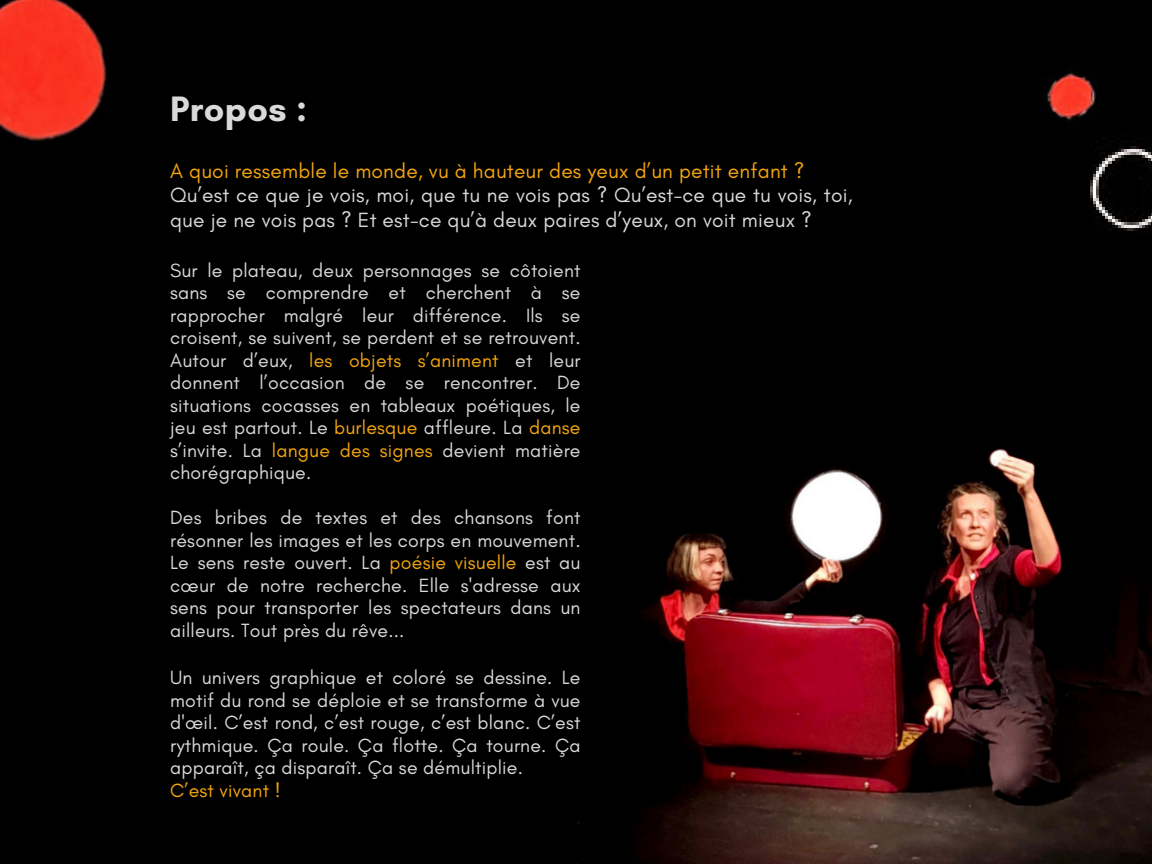
<style>
.page{position:relative;width:1152px;height:864px;background:#000}
.page>*{position:absolute;margin:0;border:0;box-sizing:border-box;transform-origin:0 0}
.t1{font:700 36px "Glacial Indifference";letter-spacing:.01em;color:#d9d9d9}
.t2{font:21px/24.8px "Glacial Indifference";letter-spacing:.01em;color:#d9d9d9}
.t3{font:21px "Glacial Indifference";letter-spacing:.01em;color:#f4a50f}
.t4{font:19.5px/22.5px "Glacial Indifference";letter-spacing:.01em;color:#d9d9d9;text-align:justify}
.t5{font:19.5px "Glacial Indifference";letter-spacing:.01em;color:#f4a50f}
.s1{color:#f4a50f}
</style>
<div class="page">
<img style="left:0;top:0;width:107px;height:141px">
<img style="left:1090px;top:146px;width:62px;height:85px">
<img style="left:1047px;top:72px;width:49px;height:49px">
<img style="left:576px;top:448px;width:576px;height:416px">
<p class="t1" style="left:170px;top:87px;width:139px">Propos :</p>
<p class="t3" style="left:170px;top:158px;width:636px">A quoi ressemble le monde, vu à hauteur des yeux d’un petit enfant ?</p>
<p class="t2" style="left:170px;top:183px;width:684px">Qu’est ce que je vois, moi, que tu ne vois pas ? Qu’est-ce que tu vois, toi, que je ne vois pas ? Et est-ce qu’à deux paires d’yeux, on voit mieux ?</p>
<p class="t4" style="left:170px;top:259px;width:412px">Sur le plateau, deux personnages se côtoient sans se comprendre et cherchent à se rapprocher malgré leur différence. Ils se croisent, se suivent, se perdent et se retrouvent.<br>Autour d’eux, <span class="s1">les objets s’animent</span> et leur donnent l’occasion de se rencontrer. De situations cocasses en tableaux poétiques, le jeu est partout. Le <span class="s1">burlesque</span> affleure. La <span class="s1">danse </span>s’invite. La <span class="s1">langue des signes</span> devient matière chorégraphique.</p>
<p class="t4" style="left:170px;top:506px;width:412px">Des bribes de textes et des chansons font résonner les images et les corps en mouvement.<br>Le sens reste ouvert. La <span class="s1">poésie visuelle</span> est au cœur de notre recherche. Elle s'adresse aux sens pour transporter les spectateurs dans un ailleurs. Tout près du rêve...</p>
<p class="t4" style="left:170px;top:666px;width:412px">Un univers graphique et coloré se dessine. Le motif du rond se déploie et se transforme à vue d'œil. C’est rond, c’est rouge, c’est blanc. C’est rythmique. Ça roule. Ça flotte. Ça tourne. Ça apparaît, ça disparaît. Ça se démultiplie.</p>
<p class="t5" style="left:170px;top:778px;width:112px">C’est vivant !</p>
</div>
